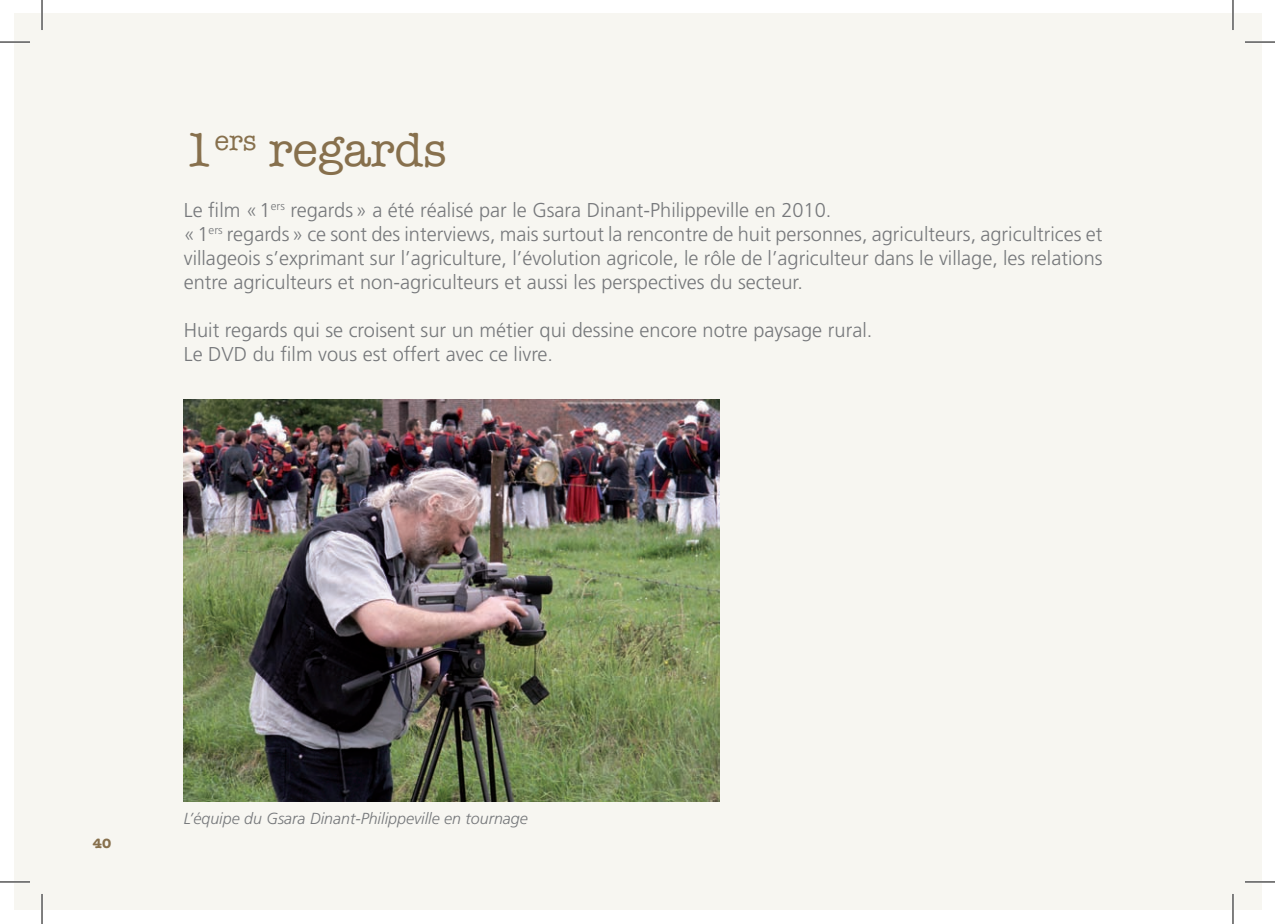
<style>
.page{position:relative;width:1275px;height:924px;background:#fff}
.page>*{position:absolute;margin:0;border:0;box-sizing:border-box;transform-origin:0 0}
.t1{font:48.2px "American Typewriter";color:#87704d}
.t2{font:300 20px/24px "Frutiger";color:#76787b}
.t3{font:italic 300 16px "Frutiger";color:#76787b}
.t4{font:700 14px "American Typewriter";color:#87704d}
</style>
<div class="page">
<div style="left:14px;top:14px;width:1247px;height:895px;background:#f7f6f1"></div>
<img style="left:184px;top:399px;width:535px;height:402px">
<hr style="left:0;top:41px;width:30px;height:2px;background:#fff">
<hr style="left:1245px;top:41px;width:30px;height:2px;background:#fff">
<hr style="left:0;top:880px;width:30px;height:2px;background:#fff">
<hr style="left:1245px;top:880px;width:30px;height:2px;background:#fff">
<hr style="left:41px;top:0;width:2px;height:30px;background:#fff">
<hr style="left:41px;top:893px;width:2px;height:30px;background:#fff">
<hr style="left:1231px;top:0;width:3px;height:30px;background:#fff">
<hr style="left:1231px;top:893px;width:3px;height:30px;background:#fff">
<hr style="left:0;top:42px;width:30px;height:1px;background:#000">
<hr style="left:1245px;top:42px;width:30px;height:1px;background:#000">
<hr style="left:0;top:881px;width:30px;height:1px;background:#000">
<hr style="left:1245px;top:881px;width:30px;height:1px;background:#000">
<hr style="left:42px;top:0;width:1px;height:30px;background:#000">
<hr style="left:42px;top:893px;width:1px;height:30px;background:#000">
<hr style="left:1232px;top:0;width:1px;height:30px;background:#000">
<hr style="left:1232px;top:893px;width:1px;height:30px;background:#000">
<h1 class="t1" style="left:184px;top:113px;width:265px">1<sup>ers</sup> regards</h1>
<p class="t2" style="left:184px;top:197px;width:920px">Le film «1<sup>ers</sup> regards» a été réalisé par le Gsara Dinant-Philippeville en 2010.<br>«1<sup>ers</sup> regards» ce sont des interviews, mais surtout la rencontre de huit personnes, agriculteurs, agricultrices et villageois s’exprimant sur l’agriculture, l’évolution agricole, le rôle de l’agriculteur dans le village, les relations entre agriculteurs et non-agriculteurs et aussi les perspectives du secteur.</p>
<p class="t2" style="left:184px;top:317px;width:690px">Huit regards qui se croisent sur un métier qui dessine encore notre paysage rural.<br>Le DVD du film vous est offert avec ce livre.</p>
<p class="t4" style="left:93px;top:830px;width:20px">40</p>
<p class="t3" style="left:184px;top:808px;width:345px">L’équipe du Gsara Dinant-Philippeville en tournage</p>
</div>
